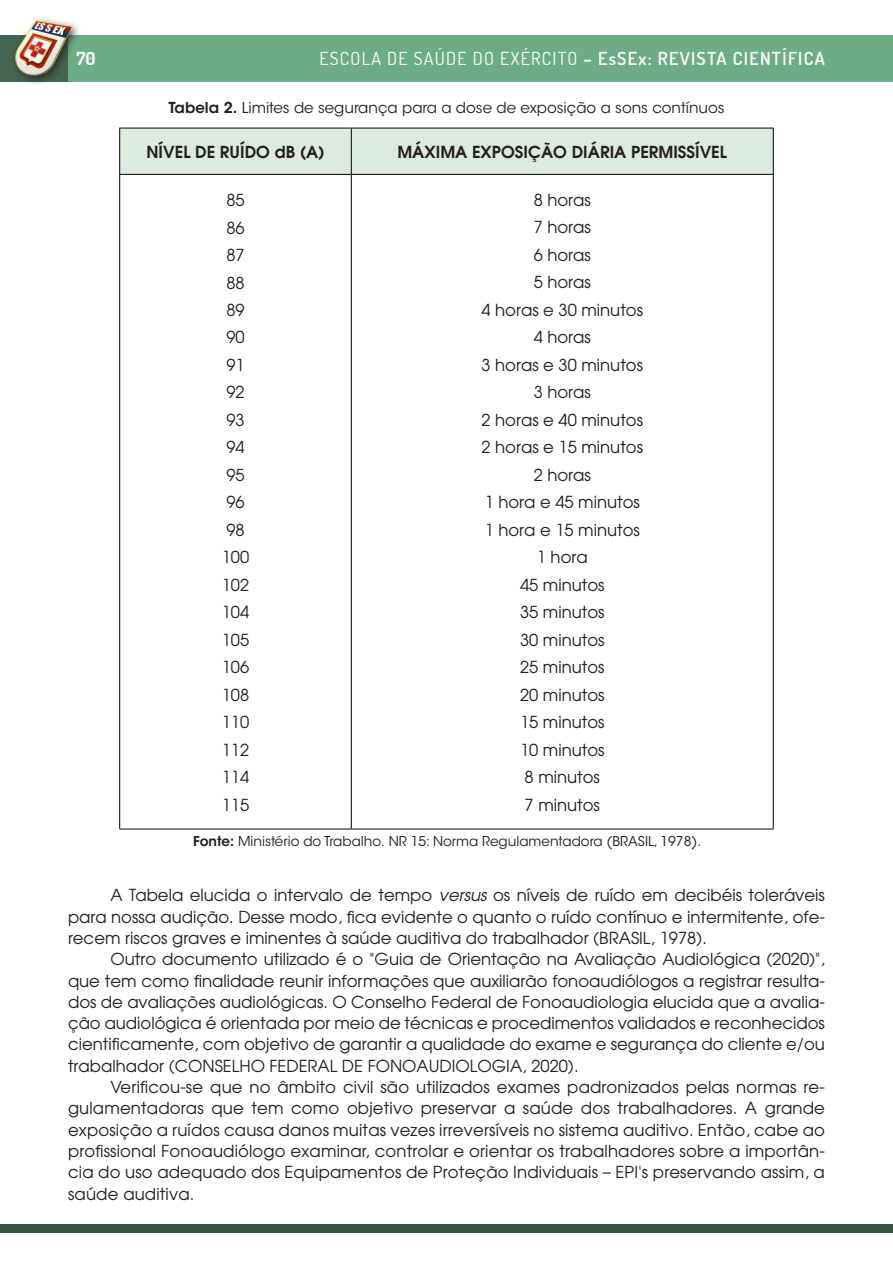
<style>
.page{position:relative;width:893px;height:1276px;background:#fff}
.page>*{position:absolute;margin:0;border:0;box-sizing:border-box;transform-origin:0 0}
.t1{font:18px "Dosis";letter-spacing:.07em;color:#fff}
.t2{font:700 18px "Dosis";color:#fff}
.t3{font:16.5px/27.5px "Avant Garde";color:#231f20;text-align:justify}
.t4{font:600 16.5px "Avant Garde";color:#231f20}
.t5{font:15px "ITC Avant Garde Std";color:#231f20}
.t6{font:13.5px "ITC Avant Garde Std";color:#231f20}
.s1{font-weight:700}
.s2{font-weight:600}
.s3{font-style:italic}
</style>
<div class="page">
<div style="left:68px;top:35px;width:825px;height:47px;background:#6dad86"></div>
<div style="left:0;top:35px;width:68px;height:47px;background:#446550"></div>
<div style="left:10px;top:16px;width:72px;height:70px;background:#231f20;opacity:.85"></div>
<img style="left:10px;top:16px;width:68px;height:67px">
<div style="left:0;top:1224px;width:893px;height:9px;background:#375543"></div>
<div style="left:120px;top:129px;width:653px;height:45px;background:#dceae0"></div>
<hr style="left:119px;top:128px;width:232px;height:1px;background:#040503">
<hr style="left:119px;top:128px;width:1px;height:46px;background:#040503">
<hr style="left:351px;top:128px;width:423px;height:1px;background:#040503">
<hr style="left:351px;top:128px;width:1px;height:46px;background:#040503">
<hr style="left:773px;top:128px;width:1px;height:46px;background:#040503">
<hr style="left:119px;top:174px;width:232px;height:1px;background:#040503">
<hr style="left:119px;top:175px;width:1px;height:653px;background:#040503">
<hr style="left:351px;top:174px;width:423px;height:1px;background:#040503">
<hr style="left:351px;top:175px;width:1px;height:653px;background:#040503">
<hr style="left:773px;top:175px;width:1px;height:653px;background:#040503">
<hr style="left:119px;top:828px;width:232px;height:1px;background:#040503">
<hr style="left:351px;top:828px;width:423px;height:1px;background:#040503">
<p class="t2" style="left:77px;top:47px;width:21px">70</p>
<p class="t1" style="left:319px;top:47px;width:507px">ESCOLA DE SAÚDE DO EXÉRCITO <span class="s1">–</span> <span class="s2">EsSEx: REVISTA CIENTÍFICA</span></p>
<p class="t5" style="left:168px;top:99px;width:557px"><span class="s2">Tabela 2.</span> Limites de segurança para a dose de exposição a sons contínuos</p>
<p class="t4" style="left:146px;top:141px;width:180px">NÍVEL DE RUÍDO dB (A)</p>
<p class="t4" style="left:397px;top:141px;width:331px">MÁXIMA EXPOSIÇÃO DIÁRIA PERMISSÍVEL</p>
<p class="t3" style="left:222px;top:186px;width:29px;text-align:left">85<br>86<br>87<br>88<br>89<br>90<br>91<br>92<br>93<br>94<br>95<br>96<br>98<br>100<br>102<br>104<br>105<br>106<br>108<br>110<br>112<br>114<br>115</p>
<p class="t3" style="left:481px;top:186px;width:163px;text-align:center">8 horas<br>7 horas<br>6 horas<br>5 horas<br>4 horas e 30 minutos<br>4 horas<br>3 horas e 30 minutos<br>3 horas<br>2 horas e 40 minutos<br>2 horas e 15 minutos<br>2 horas<br>1 hora e 45 minutos<br>1 hora e 15 minutos<br>1 hora<br>45 minutos<br>35 minutos<br>30 minutos<br>25 minutos<br>20 minutos<br>15 minutos<br>10 minutos<br>8 minutos<br>7 minutos</p>
<p class="t6" style="left:193px;top:833px;width:510px"><span class="s2">Fonte:</span> Ministério do Trabalho. NR 15: Norma Regulamentadora (BRASIL, 1978).</p>
<p class="t3" style="left:68px;top:884px;width:758px;line-height:21.3px;text-indent:43px">A Tabela elucida o intervalo de tempo <span class="s3">versus</span> os níveis de ruído em decibéis toleráveis para nossa audição. Desse modo, fica evidente o quanto o ruído contínuo e intermitente, ofe&shy;recem riscos graves e iminentes à saúde auditiva do trabalhador (BRASIL, 1978).</p>
<p class="t3" style="left:68px;top:948px;width:758px;line-height:21.3px;text-indent:43px">Outro documento utilizado é o "Guia de Orientação na Avaliação Audiológica (2020)", que tem como finalidade reunir informações que auxiliarão fonoaudiólogos a registrar resulta&shy;dos de avaliações audiológicas. O Conselho Federal de Fonoaudiologia elucida que a avalia&shy;ção audiológica é orientada por meio de técnicas e procedimentos validados e reconhecidos cientificamente, com objetivo de garantir a qualidade do exame e segurança do cliente e/ou trabalhador (CONSELHO FEDERAL DE FONOAUDIOLOGIA, 2020).</p>
<p class="t3" style="left:68px;top:1076px;width:758px;line-height:21.3px;text-indent:43px">Verificou-se que no âmbito civil são utilizados exames padronizados pelas normas re&shy;gulamentadoras que tem como objetivo preservar a saúde dos trabalhadores. A grande exposição a ruídos causa danos muitas vezes irreversíveis no sistema auditivo. Então, cabe ao profissional Fonoaudiólogo examinar, controlar e orientar os trabalhadores sobre a importân&shy;cia do uso adequado dos Equipamentos de Proteção Individuais – EPI's preservando assim, a saúde auditiva.</p>
</div>
